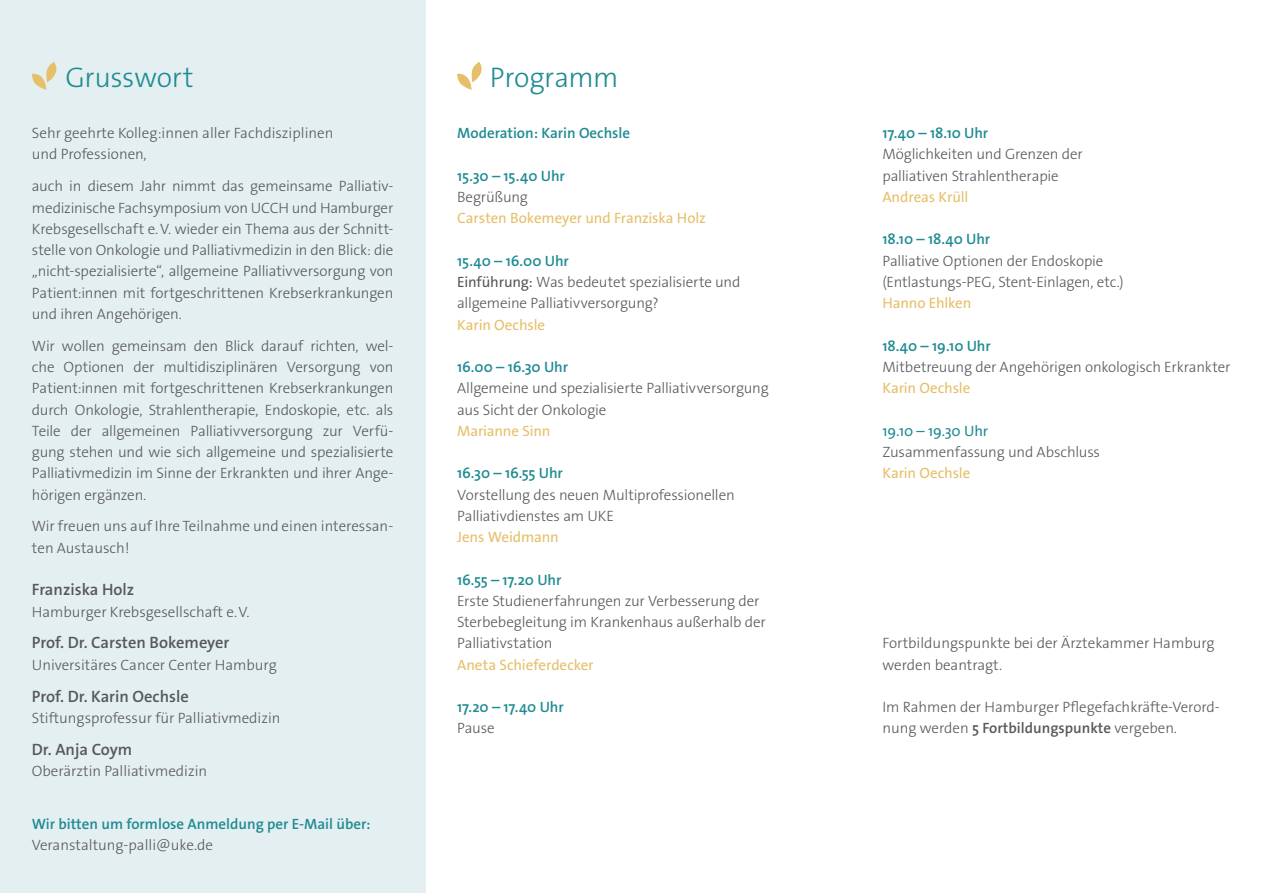
<style>
.page{position:relative;width:1263px;height:893px;background:#fff}
.page>*{position:absolute;margin:0;border:0;box-sizing:border-box;transform-origin:0 0}
.t1{font:300 28.5px "The Sans Os F";letter-spacing:-.015em;color:#1f8b92}
.t2{font:600 16.5px "The Sans Os F";color:#57585a}
.t3{font:300 15px/21.3px "The Sans Os F";letter-spacing:-.005em;color:#57585a}
.t4{font:600 15px "The Sans Os F";color:#1f8b92}
.t5{font:15px "The Sans Os F";letter-spacing:-.01em;color:#e6bf69}
.t6{font:15px "The Sans Os F";letter-spacing:-.01em;color:#1f8b92}
.s1{font-weight:600;color:#1f8b92}
.s2{font-weight:400}
.s3{font-weight:600}
</style>
<div class="page">
<div style="left:0;top:0;width:425px;height:893px;background:#e4eff1"></div>
<svg style="left:32px;top:62px;width:25px;height:28px"></svg>
<svg style="left:457px;top:62px;width:25px;height:28px"></svg>
<h1 class="t1" style="left:65px;top:59px;width:130px">Grusswort</h1>
<h1 class="t1" style="left:490px;top:59px;width:130px">Programm</h1>
<p class="t4" style="left:457px;top:123px;width:175px">Moderation: Karin Oechsle</p>
<p class="t4" style="left:457px;top:166px;width:109px">15.30 – 15.40 Uhr</p>
<p class="t3" style="left:457px;top:186px;width:72px">Begrüßung</p>
<p class="t5" style="left:457px;top:209px;width:250px">Carsten Bokemeyer und Franziska Holz</p>
<p class="t3" style="left:457px;top:250px;width:285px"><span class="s1">15.40 – 16.00 Uhr<br></span><span class="s2">Einführung:</span> Was bedeutet spezialisierte und allgemeine Palliativversorgung?</p>
<p class="t5" style="left:457px;top:315px;width:90px">Karin Oechsle</p>
<p class="t4" style="left:457px;top:357px;width:112px">16.00 – 16.30 Uhr</p>
<p class="t3" style="left:457px;top:378px;width:313px">Allgemeine und spezialisierte Palliativversorgung aus Sicht der Onkologie</p>
<p class="t5" style="left:457px;top:421px;width:95px">Marianne Sinn</p>
<p class="t4" style="left:457px;top:464px;width:107px">16.30 – 16.55 Uhr</p>
<p class="t3" style="left:457px;top:484px;width:279px">Vorstellung des neuen Multiprofessionellen<br>Palliativdienstes am UKE</p>
<p class="t5" style="left:457px;top:527px;width:103px">Jens Weidmann</p>
<p class="t4" style="left:457px;top:570px;width:106px">16.55 – 17.20 Uhr</p>
<p class="t3" style="left:457px;top:590px;width:310px">Erste Studienerfahrungen zur Verbesserung der<br>Sterbebegleitung im Krankenhaus außerhalb der<br>Palliativstation</p>
<p class="t5" style="left:457px;top:655px;width:138px">Aneta Schieferdecker</p>
<p class="t4" style="left:457px;top:697px;width:108px">17.20 – 17.40 Uhr</p>
<p class="t3" style="left:457px;top:718px;width:39px">Pause</p>
<p class="t3" style="left:32px;top:123px;width:303px">Sehr geehrte Kolleg:innen aller Fachdisziplinen und Professionen,</p>
<p class="t3" style="left:32px;top:176px;width:363px;text-align:justify">auch in diesem Jahr nimmt das gemeinsame Palliativ&shy;medizinische Fachsymposium von UCCH und Hamburger Krebsgesellschaft e.V. wieder ein Thema aus der Schnitt&shy;stelle von Onkologie und Palliativmedizin in den Blick: die „nicht-spezialisierte“, allgemeine Palliativversorgung von Patient:innen mit fortgeschrittenen Krebserkrankungen und ihren Angehörigen.</p>
<p class="t3" style="left:32px;top:335px;width:363px;text-align:justify">Wir wollen gemeinsam den Blick darauf richten, wel&shy;che Optionen der multidisziplinären Versorgung von Patient:innen mit fortgeschrittenen Krebserkrankungen durch Onkologie, Strahlentherapie, Endoskopie, etc. als Teile der allgemeinen Palliativversorgung zur Verfü&shy;gung stehen und wie sich allgemeine und spezialisierte Palliativmedizin im Sinne der Erkrankten und ihrer Ange&shy;hörigen ergänzen.</p>
<p class="t3" style="left:32px;top:516px;width:363px">Wir freuen uns auf Ihre Teilnahme und einen interessan&shy;ten Austausch!</p>
<p class="t2" style="left:32px;top:579px;width:104px">Franziska Holz</p>
<p class="t3" style="left:32px;top:601px;width:219px">Hamburger Krebsgesellschaft e.V.</p>
<p class="t2" style="left:32px;top:632px;width:199px">Prof. Dr. Carsten Bokemeyer</p>
<p class="t3" style="left:32px;top:654px;width:246px">Universitäres Cancer Center Hamburg</p>
<p class="t2" style="left:32px;top:685px;width:158px">Prof. Dr. Karin Oechsle</p>
<p class="t3" style="left:32px;top:707px;width:250px">Stiftungsprofessur für Palliativmedizin</p>
<p class="t2" style="left:32px;top:739px;width:102px">Dr. Anja Coym</p>
<p class="t3" style="left:32px;top:760px;width:177px">Oberärztin Palliativmedizin</p>
<p class="t4" style="left:32px;top:814px;width:340px">Wir bitten um formlose Anmeldung per E-Mail über:</p>
<p class="t3" style="left:32px;top:835px;width:183px">Veranstaltung-palli@uke.de</p>
<p class="t4" style="left:882px;top:123px;width:107px">17.40 – 18.10 Uhr</p>
<p class="t3" style="left:882px;top:144px;width:202px">Möglichkeiten und Grenzen der palliativen Strahlentherapie</p>
<p class="t5" style="left:882px;top:187px;width:87px">Andreas Krüll</p>
<p class="t4" style="left:882px;top:230px;width:109px">18.10 – 18.40 Uhr</p>
<p class="t3" style="left:882px;top:250px;width:243px">Palliative Optionen der Endoskopie (Entlastungs-PEG, Stent-Einlagen, etc.)</p>
<p class="t5" style="left:882px;top:293px;width:90px">Hanno Ehlken</p>
<p class="t4" style="left:882px;top:336px;width:110px">18.40 – 19.10 Uhr</p>
<p class="t3" style="left:882px;top:356px;width:349px">Mitbetreuung der Angehörigen onkologisch Erkrankter</p>
<p class="t5" style="left:882px;top:379px;width:90px">Karin Oechsle</p>
<p class="t6" style="left:882px;top:421px;width:107px">19.10 – 19.30 Uhr</p>
<p class="t3" style="left:882px;top:441px;width:219px">Zusammenfassung und Abschluss</p>
<p class="t5" style="left:882px;top:464px;width:90px">Karin Oechsle</p>
<p class="t3" style="left:882px;top:633px;width:334px">Fortbildungspunkte bei der Ärztekammer Hamburg werden beantragt.</p>
<p class="t3" style="left:882px;top:697px;width:339px">Im Rahmen der Hamburger Pflegefachkräfte-Verord&shy;nung werden <span class="s3">5 Fortbildungspunkte</span> vergeben.</p>
</div>
